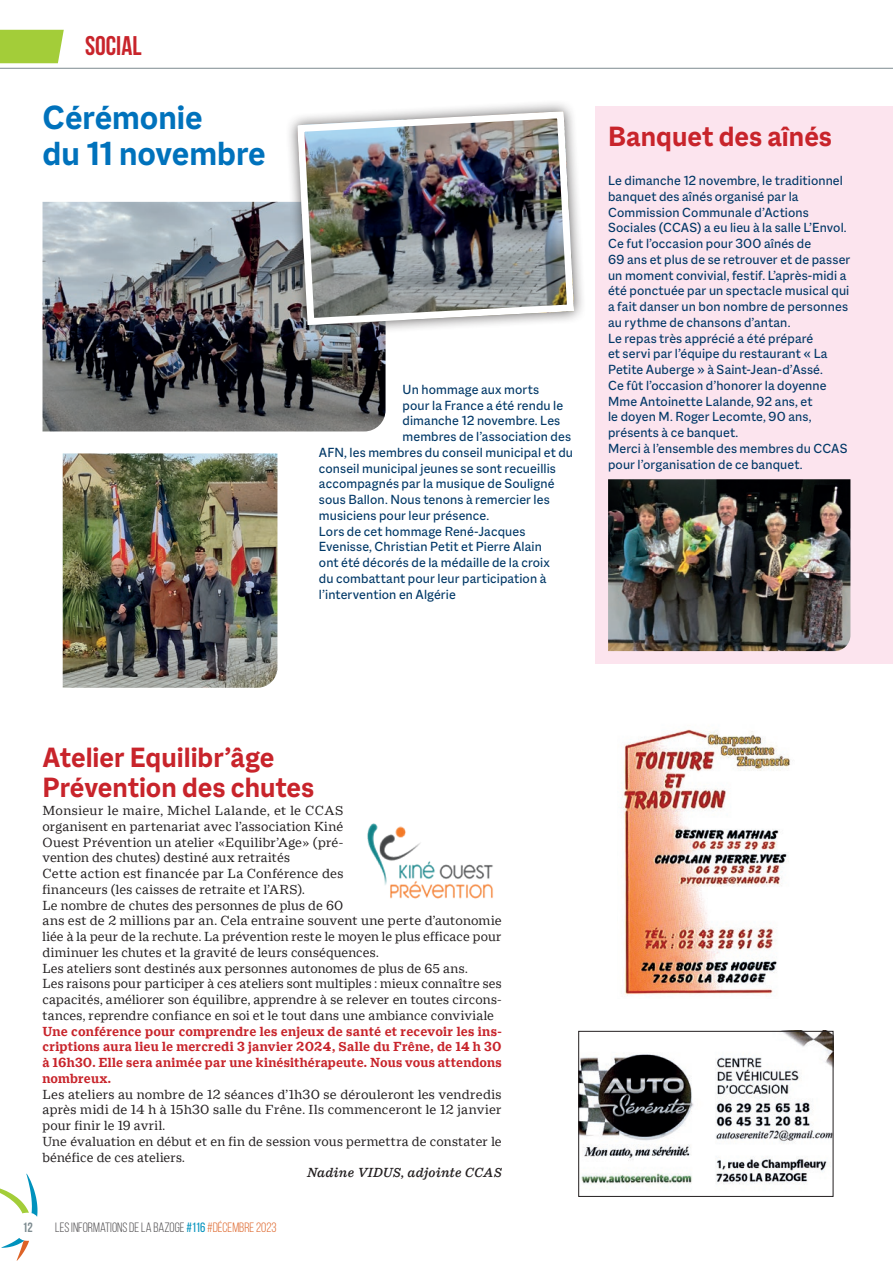
<style>
.page{position:relative;width:893px;height:1263px;background:#fff}
.page>*{position:absolute;margin:0;border:0;box-sizing:border-box;transform-origin:0 0}
.t1{font:700 36px/36px "Macklin Sans";color:#0072bc}
.t2{font:700 30px/30px "Macklin Sans";color:#c8242b}
.t3{font:700 27px "Bebas Neue";color:#c8242b}
.t4{font:14.25px/15.8px "Macklin Sans";letter-spacing:.01em;color:#013867}
.t5{font:14.25px/15.8px "Macklin Text";letter-spacing:.005em;color:#231f20}
.t6{font:700 14.25px/15.8px "Macklin Text";letter-spacing:.005em;color:#c8242b;text-align:justify}
.t7{font:italic 500 14.25px "Macklin Text";letter-spacing:.01em;color:#231f20}
.t8{font:13.5px "Bebas Neue";color:#4d4b4d}
.t9{font:700 13.5px "Bebas Neue";color:#7d8b90}
.s1{color:#0092bd}
.s2{color:#dd6327}
</style>
<div class="page">
<hr style="left:0;top:68px;width:893px;height:1px;background:#7d8b90">
<svg style="left:0;top:1174px;width:37px;height:43px"></svg>
<svg style="left:1px;top:1238px;width:28px;height:23px"></svg>
<div style="left:0;top:30px;width:64px;height:33px;background:#a3cd39"></div>
<img style="left:367px;top:823px;width:126px;height:76px">
<div style="left:595px;top:106px;width:298px;height:558px;background:#fce4ee"></div>
<img style="left:43px;top:202px;width:343px;height:229px">
<div style="left:285px;top:99px;width:301px;height:238px;background:#231f20;opacity:.73"></div>
<img style="left:294px;top:108px;width:284px;height:221px">
<img style="left:608px;top:479px;width:242px;height:172px">
<img style="left:63px;top:453px;width:214px;height:235px">
<img style="left:580px;top:1033px;width:251px;height:152px">
<div style="left:578px;top:1031px;width:255px;height:166px;border:1px solid #231f20"></div>
<img style="left:622px;top:729px;width:168px;height:267px">
<h3 class="t3" style="left:85px;top:31px;width:58px">SOCIAL</h3>
<h1 class="t1" style="left:43px;top:99px;width:225px">Cérémonie<br>du 11 novembre</h1>
<p class="t4" style="left:403px;top:381px;width:138px">Un hommage aux morts</p>
<p class="t4" style="left:403px;top:397px;width:162px">pour la France a été rendu le</p>
<p class="t4" style="left:403px;top:413px;width:159px">dimanche 12 novembre. Les</p>
<p class="t4" style="left:403px;top:428px;width:170px">membres de l’association des</p>
<p class="t4" style="left:319px;top:444px;width:256px">AFN, les membres du conseil municipal et du</p>
<p class="t4" style="left:319px;top:460px;width:238px">conseil municipal jeunes se sont recueillis</p>
<p class="t4" style="left:319px;top:476px;width:237px">accompagnés par la musique de Souligné</p>
<p class="t4" style="left:319px;top:491px;width:232px">sous Ballon. Nous tenons à remercier les</p>
<p class="t4" style="left:319px;top:507px;width:172px">musiciens pour leur présence.</p>
<p class="t4" style="left:319px;top:523px;width:208px">Lors de cet hommage René-Jacques</p>
<p class="t4" style="left:319px;top:539px;width:224px">Evenisse, Christian Petit et Pierre Alain</p>
<p class="t4" style="left:319px;top:554px;width:232px">ont été décorés de la médaille de la croix</p>
<p class="t4" style="left:319px;top:570px;width:229px">du combattant pour leur participation à</p>
<p class="t4" style="left:319px;top:586px;width:138px">l’intervention en Algérie</p>
<h2 class="t2" style="left:608px;top:122px;width:225px">Banquet des aînés</h2>
<p class="t4" style="left:608px;top:172px;width:244px">Le dimanche 12 novembre, le traditionnel banquet des aînés organisé par la Commission Communale d’Actions Sociales (CCAS) a eu lieu à la salle L’Envol.<br>Ce fut l’occasion pour 300 aînés de<br>69 ans et plus de se retrouver et de passer un moment convivial, festif. L’après-midi a été ponctuée par un spectacle musical qui a fait danser un bon nombre de personnes au rythme de chansons d’antan.<br>Le repas très apprécié a été préparé<br>et servi par l’équipe du restaurant « La Petite Auberge » à Saint-Jean-d’Assé.<br>Ce fût l’occasion d’honorer la doyenne Mme Antoinette Lalande, 92 ans, et<br>le doyen M. Roger Lecomte, 90 ans, présents à ce banquet.<br>Merci à l’ensemble des membres du CCAS pour l’organisation de ce banquet.</p>
<h2 class="t2" style="left:43px;top:743px;width:273px">Atelier Equilibr’âge<br>Prévention des chutes</h2>
<p class="t5" style="left:43px;top:802px;width:461px">Monsieur le maire, Michel Lalande, et le CCAS<br>organisent en partenariat avec l’association Kiné<br>Ouest Prévention un atelier «Equilibr’Age» (pré-<br>vention des chutes) destiné aux retraités<br>Cette action est financée par La Conférence des<br>financeurs (les caisses de retraite et l’ARS).<br>Le nombre de chutes des personnes de plus de 60<br>ans est de 2 millions par an. Cela entraine souvent une perte d’autonomie liée à la peur de la rechute. La prévention reste le moyen le plus efficace pour diminuer les chutes et la gravité de leurs conséquences.<br>Les ateliers sont destinés aux personnes autonomes de plus de 65 ans.<br>Les raisons pour participer à ces ateliers sont multiples : mieux connaître ses capacités, améliorer son équilibre, apprendre à se relever en toutes circons&shy;tances, reprendre confiance en soi et le tout dans une ambiance conviviale</p>
<p class="t6" style="left:43px;top:1023px;width:461px">Une conférence pour comprendre les enjeux de santé et recevoir les ins&shy;criptions aura lieu le mercredi 3 janvier 2024, Salle du Frêne, de 14 h 30 à 16h30. Elle sera animée par une kinésithérapeute. Nous vous attendons nombreux.</p>
<p class="t5" style="left:43px;top:1086px;width:461px">Les ateliers au nombre de 12 séances d’1h30 se dérouleront les vendredis après midi de 14 h à 15h30 salle du Frêne. Ils commenceront le 12 janvier pour finir le 19 avril.<br>Une évaluation en début et en fin de session vous permettra de constater le bénéfice de ces ateliers.</p>
<p class="t7" style="left:307px;top:1164px;width:196px">Nadine VIDUS, adjointe CCAS</p>
<p class="t9" style="left:22px;top:1219px;width:12px">12</p>
<p class="t8" style="left:55px;top:1220px;width:223px">LES INFORMATIONS DE LA BAZOGE <span class="s1">#116</span> <span class="s2">#DÉCEMBRE 2023</span></p>
</div>
